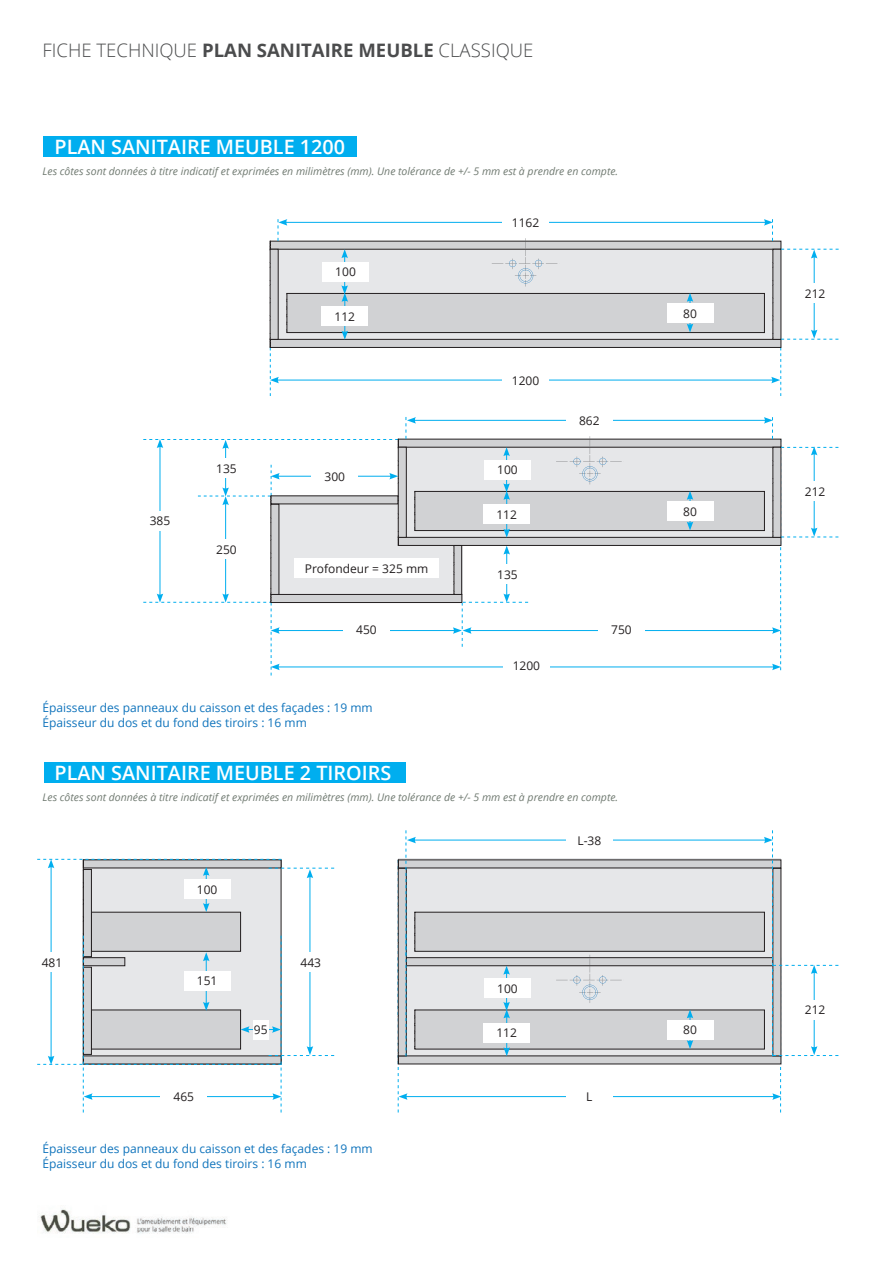
<style>
.page{position:relative;width:893px;height:1263px;background:#fff}
.page>*{position:absolute;margin:0;border:0;box-sizing:border-box;transform-origin:0 0}
.t1{font:600 19.8px "Open Sans";color:#fff}
.t2{font:300 18.6px "Open Sans";color:#4b4c4d}
.t3{font:12px/14.4px "Open Sans";color:#1074bc}
.t4{font:12px "Open Sans";color:#231f20}
.t5{font:italic 10.5px "Open Sans";color:#707a71}
.s1{font-weight:700}
</style>
<div class="page">
<img style="left:40px;top:1209px;width:187px;height:25px">
<div style="left:44px;top:136px;width:313px;height:21px;background:#00aeef"></div>
<svg style="left:143px;top:417px;width:695px;height:258px"></svg>
<svg style="left:270px;top:219px;width:569px;height:177px"></svg>
<div style="left:294px;top:559px;width:145px;height:19px;background:#fff"></div>
<div style="left:44px;top:762px;width:362px;height:21px;background:#00aeef"></div>
<svg style="left:37px;top:859px;width:297px;height:253px"></svg>
<div style="left:29px;top:952px;width:46px;height:20px;background:#fff"></div>
<div style="left:253px;top:1020px;width:16px;height:19px;background:#fff"></div>
<div style="left:184px;top:880px;width:46px;height:19px;background:#fff"></div>
<div style="left:184px;top:971px;width:46px;height:19px;background:#fff"></div>
<div style="left:288px;top:952px;width:46px;height:20px;background:#fff"></div>
<div style="left:160px;top:1087px;width:47px;height:19px;background:#fff"></div>
<svg style="left:398px;top:830px;width:440px;height:282px"></svg>
<h2 class="t2" style="left:43px;top:37px;width:492px">FICHE TECHNIQUE <span class="s1">PLAN SANITAIRE MEUBLE</span> CLASSIQUE</h2>
<h1 class="t1" style="left:55px;top:133px;width:292px">PLAN SANITAIRE MEUBLE 1200</h1>
<p class="t5" style="left:43px;top:164px;width:577px">Les côtes sont données à titre indicatif et exprimées en milimètres (mm). Une tolérance de +/- 5 mm est à prendre en compte.</p>
<p class="t4" style="left:335px;top:264px;width:22px">100</p>
<p class="t4" style="left:150px;top:513px;width:22px">385</p>
<p class="t4" style="left:216px;top:460px;width:22px">135</p>
<p class="t4" style="left:216px;top:541px;width:22px">250</p>
<p class="t4" style="left:334px;top:308px;width:22px">112</p>
<p class="t4" style="left:324px;top:468px;width:22px">300</p>
<p class="t4" style="left:305px;top:560px;width:125px">Profondeur = 325 mm</p>
<p class="t4" style="left:356px;top:621px;width:22px">450</p>
<p class="t3" style="left:43px;top:700px;width:332px">Épaisseur des panneaux du caisson et des façades : 19 mm<br>Épaisseur du dos et du fond des tiroirs : 16 mm</p>
<h1 class="t1" style="left:55px;top:759px;width:338px">PLAN SANITAIRE MEUBLE 2 TIROIRS</h1>
<p class="t4" style="left:512px;top:214px;width:29px">1162</p>
<p class="t4" style="left:512px;top:372px;width:29px">1200</p>
<p class="t4" style="left:497px;top:462px;width:22px">100</p>
<p class="t4" style="left:496px;top:506px;width:22px">112</p>
<p class="t4" style="left:497px;top:566px;width:22px">135</p>
<p class="t4" style="left:513px;top:658px;width:29px">1200</p>
<p class="t4" style="left:579px;top:412px;width:22px">862</p>
<p class="t4" style="left:611px;top:621px;width:22px">750</p>
<p class="t5" style="left:43px;top:790px;width:577px">Les côtes sont données à titre indicatif et exprimées en milimètres (mm). Une tolérance de +/- 5 mm est à prendre en compte.</p>
<p class="t4" style="left:42px;top:954px;width:22px">481</p>
<p class="t4" style="left:197px;top:881px;width:22px">100</p>
<p class="t4" style="left:197px;top:973px;width:22px">151</p>
<p class="t4" style="left:301px;top:954px;width:22px">443</p>
<p class="t4" style="left:497px;top:980px;width:22px">100</p>
<p class="t4" style="left:577px;top:832px;width:25px">L-38</p>
<p class="t4" style="left:683px;top:305px;width:15px">80</p>
<p class="t4" style="left:683px;top:503px;width:15px">80</p>
<p class="t4" style="left:174px;top:1089px;width:22px">465</p>
<p class="t4" style="left:254px;top:1021px;width:15px">95</p>
<p class="t3" style="left:43px;top:1141px;width:332px">Épaisseur des panneaux du caisson et des façades : 19 mm<br>Épaisseur du dos et du fond des tiroirs : 16 mm</p>
<p class="t4" style="left:496px;top:1025px;width:22px">112</p>
<p class="t4" style="left:683px;top:1021px;width:15px">80</p>
<p class="t4" style="left:586px;top:1089px;width:8px">L</p>
<p class="t4" style="left:805px;top:285px;width:22px">212</p>
<p class="t4" style="left:805px;top:483px;width:22px">212</p>
<p class="t4" style="left:805px;top:1001px;width:22px">212</p>
</div>
